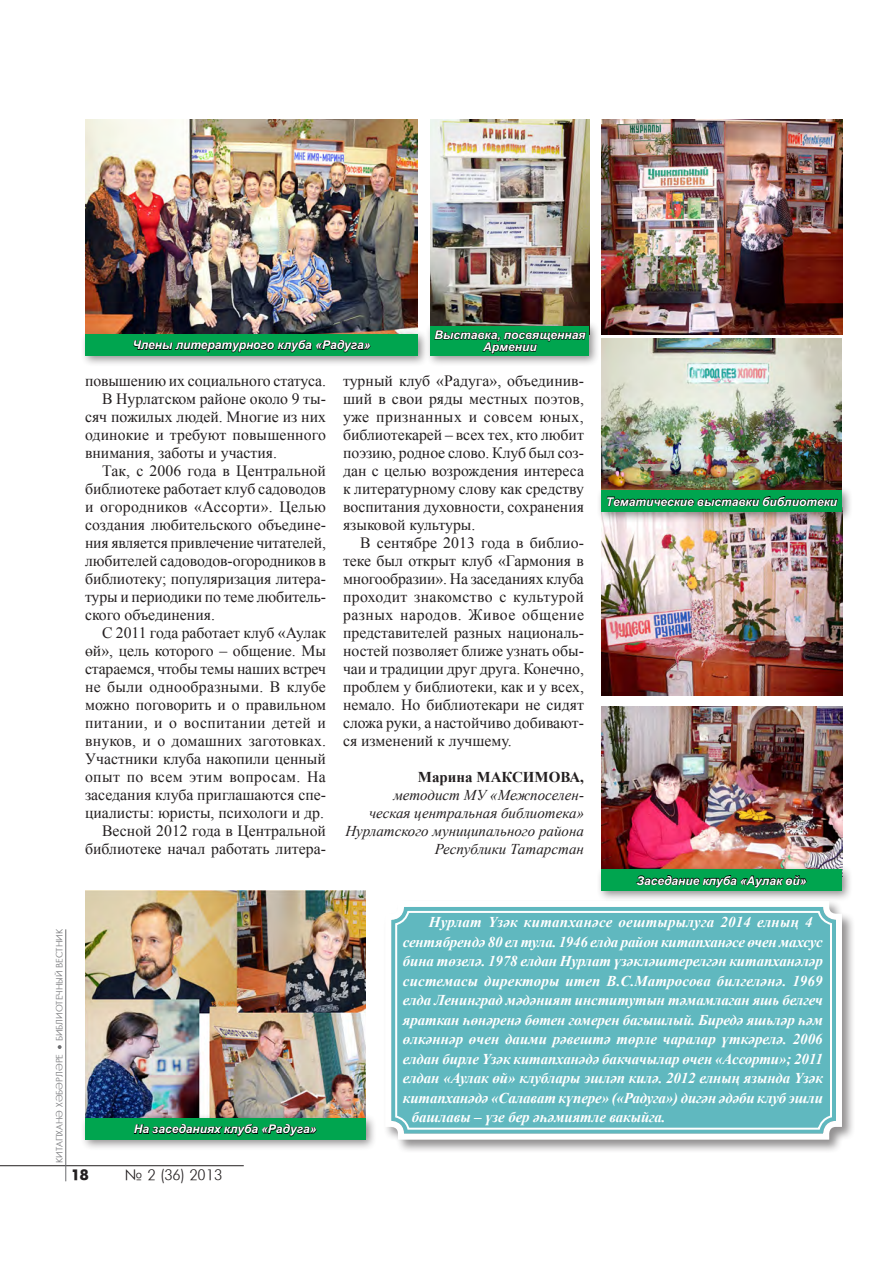
<style>
.page{position:relative;width:893px;height:1263px;background:#fff}
.page>*{position:absolute;margin:0;border:0;box-sizing:border-box;transform-origin:0 0}
._1текст{font:15.75px/18px "Times New Roman";color:#231f20;text-align:justify}
._1текст-2{font:italic 700 15px "Times New Roman";letter-spacing:-.01em;color:#fff}
._1текст-3{font:italic 15px/18px "Times New Roman";color:#231f20;text-align:right}
._1текст-4{font:italic 700 15px "Times New Roman";letter-spacing:.01em;color:#fff}
._1текст-5{font:italic 700 15px "Times New Roman";letter-spacing:.015em;color:#fff}
._1текст-6{font:700 15px "Times New Roman";color:#231f20}
.t1{font:15px "NT Futuris";color:#231f20}
.t2{font:700 15px "NT Futuris";color:#231f20}
.Подпись_фото{font:italic 700 12px/12px "NTARIAL";color:#fff;text-align:center}
.Подпись_фото-2{font:italic 700 12px "Arial";color:#fff}
.t3{font:9px "NT Futuris";color:#6c6d70}
</style>
<div class="page">
<hr style="left:0;top:1165px;width:244px;height:1px;background:#231f20">
<hr style="left:66px;top:929px;width:1px;height:252px;background:#6c6d70">
<svg style="left:58px;top:1045px;width:4px;height:4px"></svg>
<div style="left:383px;top:899px;width:473px;height:255px;background:#231f20;opacity:.5"></div>
<svg style="left:383px;top:899px;width:462px;height:244px;background:#6fbdc3"></svg>
<div style="left:395px;top:911px;width:437px;height:219px;border:2px solid #fff;border-radius:12px"></div>
<img style="left:601px;top:119px;width:241px;height:215px">
<img style="left:601px;top:339px;width:241px;height:146px">
<img style="left:601px;top:523px;width:241px;height:172px">
<img style="left:601px;top:707px;width:241px;height:157px">
<img style="left:85px;top:119px;width:333px;height:210px">
<img style="left:85px;top:891px;width:280px;height:222px">
<img style="left:431px;top:119px;width:158px;height:202px">
<div style="left:80px;top:329px;width:349px;height:38px;background:#231f20;opacity:.5"></div>
<div style="left:85px;top:334px;width:333px;height:22px;background:#00a54f"></div>
<svg style="left:133px;top:340px;width:238px;height:13px"></svg>
<div style="left:425px;top:321px;width:175px;height:46px;background:#231f20;opacity:.5"></div>
<div style="left:431px;top:326px;width:158px;height:30px;background:#00a54f"></div>
<svg style="left:434px;top:330px;width:153px;height:24px"></svg>
<div style="left:596px;top:485px;width:257px;height:38px;background:#231f20;opacity:.5"></div>
<div style="left:601px;top:491px;width:241px;height:21px;background:#00a54f"></div>
<svg style="left:606px;top:496px;width:232px;height:11px"></svg>
<div style="left:596px;top:864px;width:257px;height:38px;background:#231f20;opacity:.5"></div>
<div style="left:601px;top:870px;width:241px;height:21px;background:#00a54f"></div>
<svg style="left:636px;top:875px;width:171px;height:13px"></svg>
<div style="left:80px;top:1113px;width:297px;height:38px;background:#231f20;opacity:.5"></div>
<div style="left:85px;top:1118px;width:280px;height:22px;background:#00a54f"></div>
<svg style="left:134px;top:1123px;width:183px;height:14px"></svg>
<p class="Подпись_фото-2" style="left:132px;top:337px;width:239px">Члены литературного клуба «Радуга»</p>
<p class="Подпись_фото" style="left:434px;top:329px;width:153px">Выставка, посвященная<br>Армении</p>
<p class="_1текст" style="left:85px;top:372px;width:242px">повышению их социального статуса.</p>
<p class="_1текст" style="left:85px;top:390px;width:242px;text-indent:17px">В Нурлатском районе около 9 ты&shy;сяч пожилых людей. Многие из них одинокие и требуют повышенного внимания, заботы и участия.</p>
<p class="_1текст" style="left:85px;top:462px;width:243px;text-indent:17px">Так, с 2006 года в Центральной библиотеке работает клуб садоводов и огородников «Ассорти». Целью создания любительского объедине&shy;ния является привлечение читателей, любителей садоводов-огородников в библиотеку; популяризация литера&shy;туры и периодики по теме любитель&shy;ского объединения.</p>
<p class="_1текст" style="left:85px;top:624px;width:243px;text-indent:17px">С 2011 года работает клуб «Аулак өй», цель которого – общение. Мы стараемся, чтобы темы наших встреч не были однообразными. В клубе можно поговорить и о правильном питании, и о воспитании детей и внуков, и о домашних заготовках.<br>Участники клуба накопили ценный опыт по всем этим вопросам. На заседания клуба приглашаются спе&shy;циалисты: юристы, психологи и др.</p>
<p class="_1текст" style="left:85px;top:822px;width:242px;text-align:right">Весной 2012 года в Центральной библиотеке начал работать литера-</p>
<p class="_1текст" style="left:343px;top:372px;width:242px">турный клуб «Радуга», объединив&shy;ший в свои ряды местных поэтов, уже признанных и совсем юных, библиотекарей – всех тех, кто любит поэзию, родное слово. Клуб был соз&shy;дан с целью возрождения интереса к литературному слову как средству воспитания духовности, сохранения языковой культуры.</p>
<p class="_1текст" style="left:343px;top:534px;width:243px;text-indent:17px">В сентябре 2013 года в библио&shy;теке был открыт клуб «Гармония в многообразии». На заседаниях клуба проходит знакомство с культурой разных народов. Живое общение представителей разных националь&shy;ностей позволяет ближе узнать обы&shy;чаи и традиции друг друга. Конечно, проблем у библиотеки, как и у всех, немало. Но библиотекари не сидят сложа руки, а настойчиво добивают&shy;ся изменений к лучшему.</p>
<p class="_1текст-6" style="left:418px;top:767px;width:168px">Марина МАКСИМОВА,</p>
<p class="_1текст-3" style="left:345px;top:786px;width:240px">методист МУ «Межпоселен-<br>ческая центральная библиотека»<br>Нурлатского муниципального района<br>Республики Татарстан</p>
<p class="Подпись_фото" style="left:606px;top:495px;width:233px">Тематические выставки библиотеки</p>
<p class="Подпись_фото" style="left:636px;top:874px;width:172px">Заседание клуба «Аулак љй»</p>
<p class="t3" style="left:55px;top:1041px;width:113px;rotate:-90deg">БИБЛИОТЕЧНЫЙ ВЕСТНИК</p>
<p class="t3" style="left:55px;top:1162px;width:110px;rotate:-90deg">КИТАПХАНЂ ХЂБЂРЛЂРЕ</p>
<p class="Подпись_фото" style="left:134px;top:1123px;width:184px">На заседаниях клуба «Радуга»</p>
<p class="t2" style="left:71px;top:1167px;width:19px">18</p>
<p class="t1" style="left:125px;top:1167px;width:99px">№ 2 (36) 2013</p>
<p class="_1текст-5" style="left:429px;top:912px;width:385px">Нурлат Үзәк китапханәсе оештырылуга 2014 елның 4</p>
<p class="_1текст-2" style="left:403px;top:931px;width:421px">сентябрендә 80 ел тула. 1946 елда район китапханәсе өчен махсус</p>
<p class="_1текст-2" style="left:403px;top:951px;width:421px">бина төзелә. 1978 елдан Нурлат үзәкләштерелгән китапханәләр</p>
<p class="_1текст-4" style="left:403px;top:970px;width:421px">системасы директоры итеп В.С.Матросова билгеләнә. 1969</p>
<p class="_1текст-2" style="left:403px;top:990px;width:421px">елда Ленинград мәдәният институтын тәмамлаган яшь белгеч</p>
<p class="_1текст-2" style="left:403px;top:1009px;width:422px">яраткан һөнәренә бөтен гомерен багышлый. Биредә яшьләр һәм</p>
<p class="_1текст-2" style="left:403px;top:1029px;width:421px">өлкәннәр өчен даими рәвештә төрле чаралар үткәрелә. 2006</p>
<p class="_1текст-2" style="left:403px;top:1048px;width:422px">елдан бирле Үзәк китапханәдә бакчачылар өчен «Ассорти»; 2011</p>
<p class="_1текст-2" style="left:403px;top:1068px;width:421px">елдан «Аулак өй» клублары эшләп килә. 2012 елның язында Үзәк</p>
<p class="_1текст-2" style="left:403px;top:1087px;width:422px">китапханәдә «Салават күпере» («Радуга») дигән әдәби клуб эшли</p>
<p class="_1текст-2" style="left:412px;top:1107px;width:255px">башлавы – үзе бер әһәмиятле вакыйга.</p>
</div>
